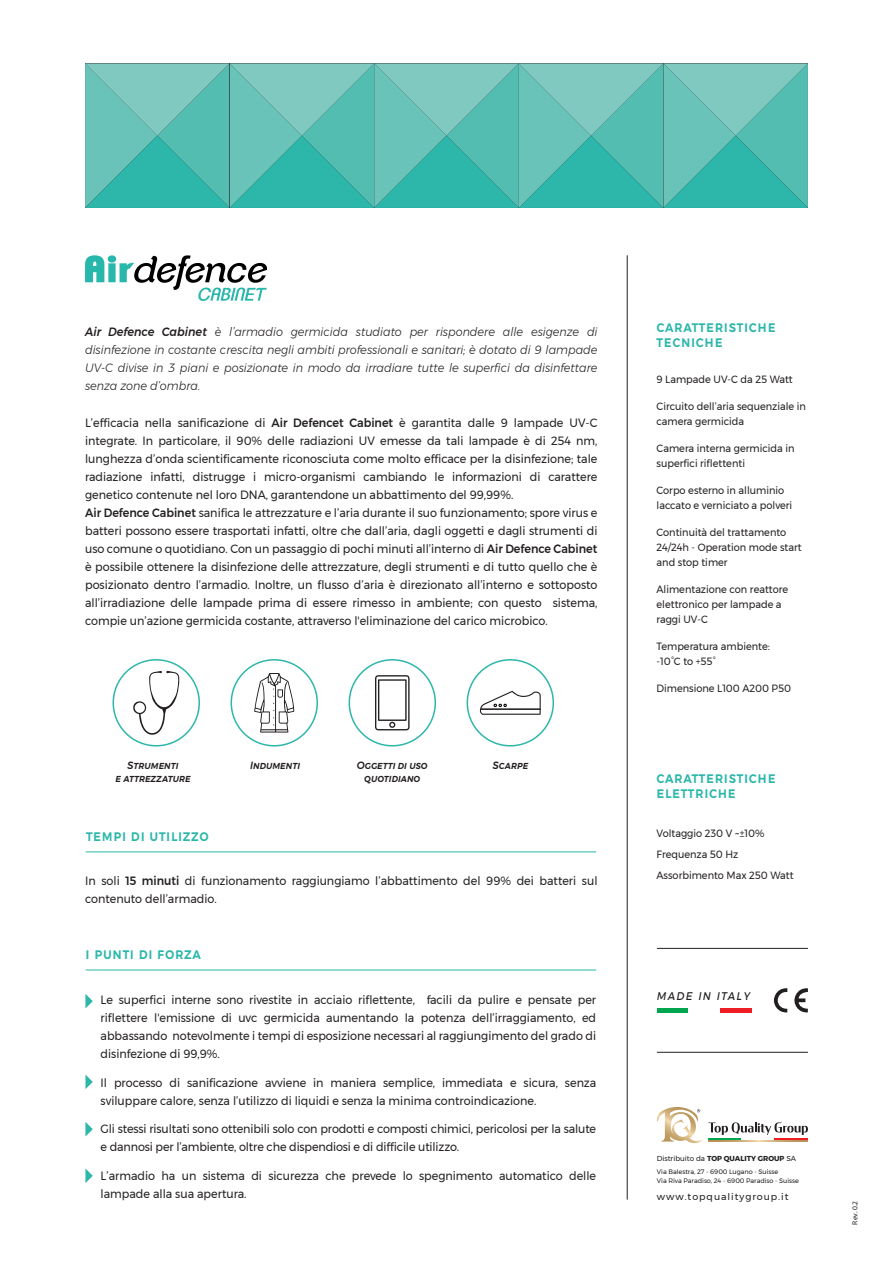
<style>
.page{position:relative;width:893px;height:1263px;background:#fff}
.page>*{position:absolute;margin:0;border:0;box-sizing:border-box;transform-origin:0 0}
.t1{font:500 15px/15px "Montserrat";letter-spacing:.05em;color:#2cb7aa;scale:.9 1}
.t2{font:italic 13.5px "Montserrat";letter-spacing:.1em;color:#231f20;scale:.9 1}
.t3{font:12px/18px "Montserrat";color:#231f20;scale:.93 1}
.t4{font:italic 300 12px/18px "Montserrat";color:#231f20;text-align:justify;scale:.93 1}
.t5{font:10.5px/15px "Montserrat";color:#231f20;scale:.93 1}
.t6{font:italic 500 10.5px/13.5px "Montserrat";color:#231f20;text-align:center;scale:.93 1}
.t7{font:9.45px "Montserrat";letter-spacing:.1em;color:#231f20}
.t8{font:7.5px "Myriad Pro";color:#231f20}
.t9{font:7.2px "Montserrat";color:#231f20}
.t10{font:6.45px/9px "Montserrat";letter-spacing:-.005em;color:#231f20}
.s1{font-weight:500}
.s2{font-weight:700}
</style>
<div class="page">
<svg style="left:85px;top:63px;width:723px;height:145px;background:#59beb3"></svg>
<hr style="left:627px;top:255px;width:1px;height:944px;background:#231f20">
<hr style="left:86px;top:970px;width:510px;height:1px;background:#2cb7aa">
<svg style="left:85px;top:1122px;width:8px;height:14px"></svg>
<svg style="left:85px;top:1168px;width:8px;height:15px"></svg>
<svg style="left:85px;top:1074px;width:8px;height:15px"></svg>
<svg style="left:85px;top:994px;width:8px;height:14px"></svg>
<hr style="left:86px;top:851px;width:510px;height:1px;background:#2cb7aa">
<svg style="left:85px;top:255px;width:182px;height:46px"></svg>
<svg style="left:375px;top:675px;width:35px;height:55px"></svg>
<svg style="left:479px;top:691px;width:62px;height:24px"></svg>
<svg style="left:254px;top:673px;width:40px;height:59px"></svg>
<svg style="left:133px;top:671px;width:46px;height:64px"></svg>
<div style="left:113px;top:659px;width:87px;height:87px;border:2px solid #2cb7aa;border-radius:50%"></div>
<div style="left:231px;top:659px;width:87px;height:87px;border:2px solid #2cb7aa;border-radius:50%"></div>
<div style="left:349px;top:659px;width:87px;height:87px;border:2px solid #2cb7aa;border-radius:50%"></div>
<div style="left:467px;top:659px;width:87px;height:87px;border:2px solid #2cb7aa;border-radius:50%"></div>
<hr style="left:708px;top:1138px;width:34px;height:2px;background:#00a54f">
<hr style="left:775px;top:1138px;width:33px;height:2px;background:#ee1d23">
<svg style="left:708px;top:1140px;width:100px;height:1px"></svg>
<svg style="left:657px;top:1107px;width:45px;height:37px"></svg>
<svg style="left:708px;top:1122px;width:100px;height:13px"></svg>
<hr style="left:657px;top:1008px;width:31px;height:4px;background:#00a54f">
<hr style="left:720px;top:1008px;width:31px;height:4px;background:#ee1d23">
<hr style="left:657px;top:948px;width:151px;height:1px;background:#231f20">
<hr style="left:657px;top:1052px;width:151px;height:1px;background:#231f20">
<svg style="left:774px;top:988px;width:13px;height:25px"></svg>
<svg style="left:794px;top:988px;width:14px;height:25px"></svg>
<p class="t4" style="left:85px;top:323px;width:552px"><span class="s1">Air Defence Cabinet</span> è l’armadio germicida studiato per rispondere alle esigenze di disinfezione in costante crescita negli ambiti professionali e sanitari; è dotato di 9 lampade UV-C divise in 3 piani e posizionate in modo da irradiare tutte le superfici da disinfettare senza zone d’ombra.</p>
<p class="t3" style="left:85px;top:414px;width:552px">L’efficacia nella sanificazione di <span class="s1">Air Defencet Cabinet</span> è garantita dalle 9 lampade UV-C integrate. In particolare, il 90% delle radiazioni UV emesse da tali lampade è di 254 nm, lunghezza d’onda scientificamente riconosciuta come molto efficace per la disinfezione; tale radiazione infatti, distrugge i micro-organismi cambiando le informazioni di carattere genetico contenute nel loro DNA, garantendone un abbattimento del 99,99%.<br><span class="s1">Air Defence Cabinet</span> sanifica le attrezzature e l’aria durante il suo funzionamento; spore virus e batteri possono essere trasportati infatti, oltre che dall’aria, dagli oggetti e dagli strumenti di uso comune o quotidiano. Con un passaggio di pochi minuti all’interno di <span class="s1">Air Defence Cabinet </span>è possibile ottenere la disinfezione delle attrezzature, degli strumenti e di tutto quello che è posizionato dentro l’armadio. Inoltre, un flusso d’aria è direzionato all’interno e sottoposto all’irradiazione delle lampade prima di essere rimesso in ambiente; con questo sistema, compie un’azione germicida costante, attraverso l'eliminazione del carico microbico.</p>
<p class="t6" style="left:115px;top:758px;width:82px">STRUMENTI<br>E ATTREZZATURE</p>
<p class="t6" style="left:357px;top:758px;width:78px">OGGETTI DI USO<br>QUOTIDIANO</p>
<p class="t6" style="left:250px;top:758px;width:55px">INDUMENTI</p>
<p class="t6" style="left:493px;top:758px;width:40px">SCARPE</p>
<p class="t1" style="left:86px;top:828px;width:138px">TEMPI DI UTILIZZO</p>
<p class="t3" style="left:85px;top:872px;width:552px">In soli <span class="s1">15 minuti</span> di funzionamento raggiungiamo l’abbattimento del 99% dei batteri sul contenuto dell’armadio.</p>
<p class="t1" style="left:86px;top:946px;width:130px">I PUNTI DI FORZA</p>
<p class="t3" style="left:101px;top:991px;width:534px;text-align:justify">Le superfici interne sono rivestite in acciaio riflettente, facili da pulire e pensate per riflettere l'emissione di uvc germicida aumentando la potenza dell’irraggiamento, ed abbassando notevolmente i tempi di esposizione necessari al raggiungimento del grado di disinfezione di 99,9%.</p>
<p class="t3" style="left:101px;top:1073px;width:534px">Il processo di sanificazione avviene in maniera semplice, immediata e sicura, senza sviluppare calore, senza l’utilizzo di liquidi e senza la minima controindicazione.</p>
<p class="t3" style="left:101px;top:1120px;width:534px">Gli stessi risultati sono ottenibili solo con prodotti e composti chimici, pericolosi per la salute e dannosi per l’ambiente, oltre che dispendiosi e di difficile utilizzo.</p>
<p class="t3" style="left:101px;top:1166px;width:534px">L’armadio ha un sistema di sicurezza che prevede lo spegnimento automatico delle lampade alla sua apertura.</p>
<p class="t1" style="left:657px;top:319px;width:134px">CARATTERISTICHE<br>TECNICHE</p>
<p class="t5" style="left:657px;top:372px;width:148px">9 Lampade UV-C da 25 Watt</p>
<p class="t5" style="left:657px;top:399px;width:162px">Circuito dell’aria sequenziale in camera germicida</p>
<p class="t5" style="left:657px;top:441px;width:150px">Camera interna germicida in superfici riflettenti</p>
<p class="t5" style="left:657px;top:483px;width:147px">Corpo esterno in alluminio laccato e verniciato a polveri</p>
<p class="t5" style="left:657px;top:525px;width:158px">Continuità del trattamento<br>24/24h - Operation mode start and stop timer</p>
<p class="t5" style="left:657px;top:582px;width:143px">Alimentazione con reattore elettronico per lampade a raggi UV-C</p>
<p class="t5" style="left:657px;top:639px;width:123px">Temperatura ambiente: ‐10°C to +55°</p>
<p class="t5" style="left:657px;top:681px;width:146px">Dimensione L100 A200 P50</p>
<p class="t1" style="left:657px;top:770px;width:134px">CARATTERISTICHE<br>ELETTRICHE</p>
<p class="t5" style="left:657px;top:822px;width:149px;line-height:21px">Voltaggio 230 V ~±10%<br>Frequenza 50 Hz<br>Assorbimento Max 250 Watt</p>
<p class="t2" style="left:657px;top:984px;width:105px">MADE IN ITALY</p>
<p class="t9" style="left:657px;top:1153px;width:141px">Distribuito da <span class="s2">TOP QUALITY GROUP</span> SA</p>
<p class="t10" style="left:657px;top:1167px;width:144px">Via Balestra, 27 - 6900 Lugano - Suisse<br>Via Riva Paradiso, 24 - 6900 Paradiso - Suisse</p>
<p class="t7" style="left:657px;top:1189px;width:133px">www.topqualitygroup.it</p>
<p class="t8" style="left:850px;top:1224px;width:25px;rotate:-90deg">Rev. 0.2</p>
</div>
